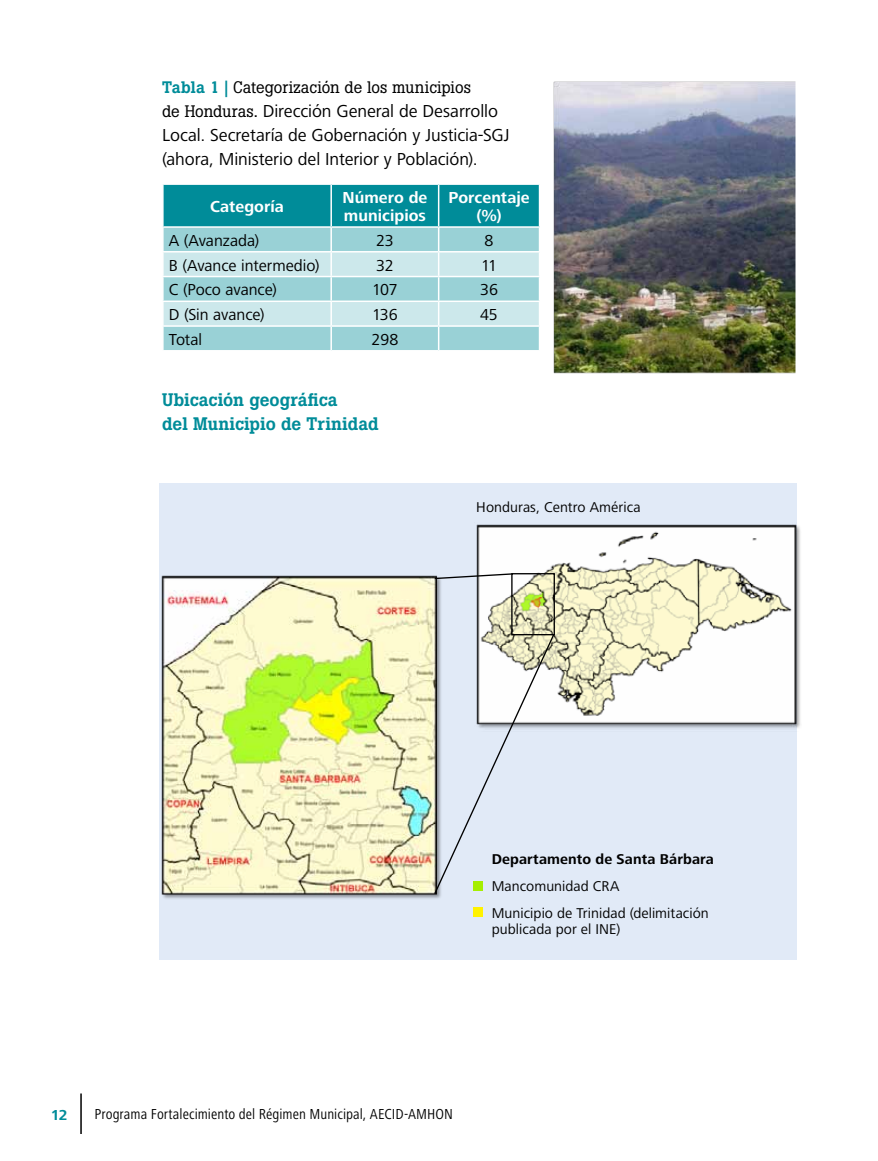
<style>
.page{position:relative;width:878px;height:1161px;background:#fff}
.page>*{position:absolute;margin:0;border:0;box-sizing:border-box;transform-origin:0 0}
.t1{font:18px/24px "Frutiger Next LT";letter-spacing:-.005em;color:#000}
.t2{font:500 18px/24px "Boton";color:#008c99}
.t3{font:16.5px "Frutiger Next LT";letter-spacing:-.005em;color:#000}
.t4{font:700 16.5px/18.1px "Frutiger Next LT";color:#fff}
.t5{font:16.5px "Boton";letter-spacing:-.005em;color:#000}
.t6{font:condensed 15px "Frutiger Next LT";color:#000}
.t7{font:700 15px "Frutiger Next LT";color:#008c99}
.t8{font:14.7px/26.8px "Frutiger Next LT";letter-spacing:.005em;color:#000}
.t9{font:700 14.7px "Frutiger Next LT";letter-spacing:.005em;color:#000}
.s1{font-weight:500;color:#008c99}
.s2{font-family:"Boton";font-size:16.5px}
</style>
<div class="page">
<hr style="left:80px;top:1094px;width:2px;height:40px;background:#000">
<svg style="left:163px;top:184px;width:376px;height:166px;background:#87c8cf"></svg>
<hr style="left:538px;top:327px;width:2px;height:23px;background:#fff">
<img style="left:553px;top:82px;width:242px;height:291px">
<div style="left:159px;top:483px;width:638px;height:476px;background:#e1eaf7"></div>
<img style="left:161px;top:575px;width:280px;height:324px">
<img style="left:476px;top:524px;width:325px;height:204px">
<div style="left:473px;top:907px;width:10px;height:10px;background:#fff200"></div>
<div style="left:511px;top:573px;width:44px;height:62px;border:1px solid #000"></div>
<svg style="left:433px;top:573px;width:81px;height:7px"></svg>
<svg style="left:433px;top:632px;width:122px;height:264px"></svg>
<p class="t5" style="left:162px;top:78px;width:310px"><span class="s1">Tabla 1 |</span> Categorización de los municipios</p>
<p class="t1" style="left:162px;top:99px;width:349px"><span class="s2">de Honduras.</span> Dirección General de Desarrollo<br>Local. Secretaría de Gobernación y Justicia-SGJ (ahora, Ministerio del Interior y Población).</p>
<p class="t4" style="left:210px;top:197px;width:75px">Categoría</p>
<p class="t4" style="left:342px;top:188px;width:86px">Número de municipios</p>
<p class="t4" style="left:448px;top:188px;width:83px;text-align:center">Porcentaje (%)</p>
<p class="t3" style="left:169px;top:231px;width:92px">A (Avanzada)</p>
<p class="t3" style="left:376px;top:231px;width:19px">23</p>
<p class="t3" style="left:484px;top:231px;width:10px">8</p>
<p class="t3" style="left:169px;top:256px;width:152px">B (Avance intermedio)</p>
<p class="t3" style="left:376px;top:256px;width:19px">32</p>
<p class="t3" style="left:481px;top:256px;width:18px">11</p>
<p class="t3" style="left:169px;top:281px;width:110px">C (Poco avance)</p>
<p class="t3" style="left:372px;top:281px;width:27px">107</p>
<p class="t3" style="left:480px;top:281px;width:19px">36</p>
<p class="t3" style="left:169px;top:305px;width:97px">D (Sin avance)</p>
<p class="t3" style="left:372px;top:305px;width:27px">136</p>
<p class="t3" style="left:480px;top:305px;width:19px">45</p>
<p class="t3" style="left:169px;top:330px;width:35px">Total</p>
<p class="t3" style="left:371px;top:330px;width:28px">298</p>
<p class="t2" style="left:162px;top:387px;width:218px">Ubicación geográfica<br>del Municipio de Trinidad</p>
<p class="t8" style="left:476px;top:494px;width:166px">Honduras, Centro América</p>
<p class="t9" style="left:491px;top:851px;width:224px">Departamento de Santa Bárbara</p>
<p class="t8" style="left:491px;top:873px;width:219px">Mancomunidad CRA<br>Municipio de Trinidad (delimitación</p>
<p class="t8" style="left:491px;top:916px;width:130px">publicada por el INE)</p>
<p class="t7" style="left:51px;top:1106px;width:18px">12</p>
<p class="t6" style="left:94px;top:1106px;width:360px">Programa Fortalecimiento del Régimen Municipal, AECID-AMHON</p>
</div>
